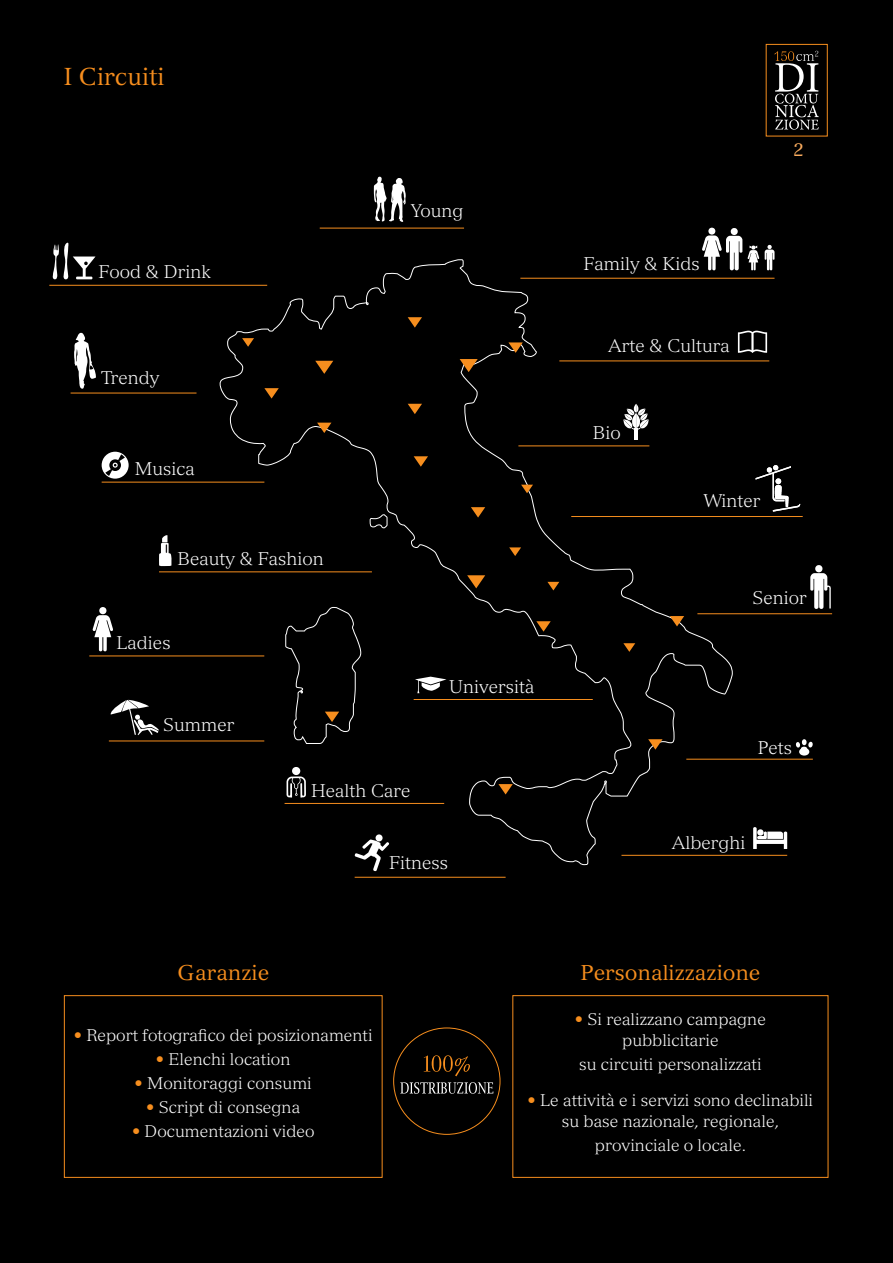
<style>
.page{position:relative;width:893px;height:1263px;background:#000}
.page>*{position:absolute;margin:0;border:0;box-sizing:border-box;transform-origin:0 0}
.t1{font:24px "Versailles";color:#f68e1e}
.t2{font:21px "Versailles";color:#f68e1e}
.t3{font:300 18px "Versailles";color:#fff}
.t4{font:18px "Versailles";color:#faac5e}
.t5{font:300 16.5px "Versailles";color:#fff}
.s1{color:#f68e1e}
</style>
<div class="page">
<svg style="left:102px;top:452px;width:27px;height:27px"></svg>
<svg style="left:159px;top:535px;width:13px;height:31px"></svg>
<svg style="left:93px;top:607px;width:20px;height:44px"></svg>
<svg style="left:796px;top:739px;width:17px;height:16px"></svg>
<hr style="left:686px;top:759px;width:127px;height:1px;background:#f68e1e">
<hr style="left:320px;top:228px;width:144px;height:1px;background:#f68e1e">
<hr style="left:89px;top:655px;width:175px;height:1px;background:#f68e1e">
<hr style="left:697px;top:613px;width:135px;height:1px;background:#f68e1e">
<hr style="left:49px;top:285px;width:218px;height:1px;background:#f68e1e">
<svg style="left:52px;top:242px;width:44px;height:38px"></svg>
<hr style="left:559px;top:361px;width:210px;height:1px;background:#f68e1e">
<hr style="left:159px;top:571px;width:213px;height:1px;background:#f68e1e">
<hr style="left:102px;top:482px;width:162px;height:1px;background:#f68e1e">
<svg style="left:74px;top:333px;width:22px;height:56px"></svg>
<svg style="left:753px;top:827px;width:34px;height:22px"></svg>
<hr style="left:621px;top:855px;width:166px;height:1px;background:#f68e1e">
<hr style="left:71px;top:393px;width:126px;height:1px;background:#f68e1e">
<svg style="left:756px;top:465px;width:44px;height:47px"></svg>
<hr style="left:571px;top:516px;width:232px;height:1px;background:#f68e1e">
<hr style="left:109px;top:741px;width:155px;height:1px;background:#f68e1e">
<svg style="left:810px;top:565px;width:21px;height:44px"></svg>
<svg style="left:110px;top:699px;width:49px;height:36px"></svg>
<svg style="left:702px;top:228px;width:40px;height:42px"></svg>
<svg style="left:765px;top:245px;width:9px;height:25px"></svg>
<svg style="left:748px;top:246px;width:11px;height:24px"></svg>
<svg style="left:374px;top:177px;width:32px;height:45px"></svg>
<svg style="left:219px;top:259px;width:514px;height:606px"></svg>
<svg style="left:264px;top:388px;width:15px;height:11px"></svg>
<svg style="left:242px;top:338px;width:12px;height:9px"></svg>
<svg style="left:315px;top:361px;width:18px;height:13px"></svg>
<svg style="left:317px;top:423px;width:14px;height:10px"></svg>
<svg style="left:508px;top:342px;width:15px;height:11px"></svg>
<svg style="left:460px;top:359px;width:18px;height:13px"></svg>
<svg style="left:408px;top:404px;width:14px;height:10px"></svg>
<svg style="left:414px;top:456px;width:14px;height:11px"></svg>
<svg style="left:467px;top:575px;width:18px;height:13px"></svg>
<svg style="left:509px;top:547px;width:12px;height:9px"></svg>
<svg style="left:547px;top:582px;width:12px;height:8px"></svg>
<svg style="left:536px;top:621px;width:15px;height:11px"></svg>
<svg style="left:471px;top:507px;width:14px;height:11px"></svg>
<svg style="left:521px;top:485px;width:12px;height:8px"></svg>
<svg style="left:408px;top:317px;width:14px;height:11px"></svg>
<svg style="left:325px;top:712px;width:14px;height:10px"></svg>
<svg style="left:670px;top:616px;width:14px;height:10px"></svg>
<svg style="left:623px;top:643px;width:12px;height:9px"></svg>
<svg style="left:648px;top:739px;width:15px;height:11px"></svg>
<svg style="left:498px;top:784px;width:15px;height:10px"></svg>
<hr style="left:520px;top:278px;width:254px;height:1px;background:#f68e1e">
<svg style="left:738px;top:331px;width:29px;height:22px"></svg>
<div style="left:64px;top:995px;width:318px;height:183px;border:1px solid #f68e1e"></div>
<svg style="left:424px;top:1055px;width:46px;height:21px"></svg>
<svg style="left:400px;top:1082px;width:93px;height:12px"></svg>
<div style="left:512px;top:995px;width:316px;height:183px;border:1px solid #f68e1e"></div>
<svg style="left:774px;top:51px;width:45px;height:79px"></svg>
<hr style="left:518px;top:445px;width:131px;height:1px;background:#f68e1e">
<svg style="left:623px;top:404px;width:26px;height:35px"></svg>
<hr style="left:355px;top:877px;width:151px;height:1px;background:#f68e1e">
<svg style="left:354px;top:834px;width:36px;height:37px"></svg>
<p class="t1" style="left:64px;top:62px;width:102px">I Circuiti</p>
<p class="t3" style="left:99px;top:261px;width:114px">Food &amp; Drink</p>
<p class="t3" style="left:102px;top:367px;width:59px">Trendy</p>
<p class="t3" style="left:135px;top:458px;width:62px">Musica</p>
<p class="t3" style="left:177px;top:548px;width:148px">Beauty &amp; Fashion</p>
<p class="t3" style="left:117px;top:631px;width:56px">Ladies</p>
<p class="t3" style="left:163px;top:714px;width:73px">Summer</p>
<p class="t3" style="left:411px;top:200px;width:54px">Young</p>
<p class="t3" style="left:449px;top:676px;width:87px">Università</p>
<p class="t3" style="left:311px;top:779px;width:101px">Health Care</p>
<p class="t2" style="left:178px;top:960px;width:93px">Garanzie</p>
<p class="t3" style="left:389px;top:852px;width:61px">Fitness</p>
<p class="t4" style="left:793px;top:139px;width:12px">2</p>
<p class="t3" style="left:583px;top:252px;width:118px">Family &amp; Kids</p>
<p class="t3" style="left:608px;top:335px;width:123px">Arte &amp; Cultura</p>
<p class="t3" style="left:593px;top:422px;width:30px">Bio</p>
<p class="t3" style="left:703px;top:490px;width:59px">Winter</p>
<p class="t3" style="left:752px;top:587px;width:56px">Senior</p>
<p class="t3" style="left:758px;top:736px;width:36px">Pets</p>
<p class="t3" style="left:672px;top:832px;width:75px">Alberghi</p>
<p class="t2" style="left:581px;top:960px;width:181px">Personalizzazione</p>
<p class="t5" style="left:74px;top:1025px;width:300px"><span class="s1">•</span> Report fotografico dei posizionamenti</p>
<p class="t5" style="left:156px;top:1049px;width:136px"><span class="s1">•</span> Elenchi location</p>
<p class="t5" style="left:135px;top:1073px;width:179px"><span class="s1">•</span> Monitoraggi consumi</p>
<p class="t5" style="left:146px;top:1097px;width:156px"><span class="s1">•</span> Script di consegna</p>
<p class="t5" style="left:132px;top:1121px;width:184px"><span class="s1">•</span> Documentazioni video</p>
<p class="t5" style="left:575px;top:1010px;width:193px"><span class="s1">•</span> Si realizzano campagne</p>
<p class="t5" style="left:622px;top:1031px;width:98px">pubblicitarie</p>
<p class="t5" style="left:579px;top:1055px;width:184px">su circuiti personalizzati</p>
<p class="t5" style="left:528px;top:1091px;width:287px"><span class="s1">•</span> Le attività e i servizi sono declinabili</p>
<p class="t5" style="left:562px;top:1112px;width:219px">su base nazionale, regionale,</p>
<p class="t5" style="left:595px;top:1136px;width:153px">provinciale o locale.</p>
</div>
